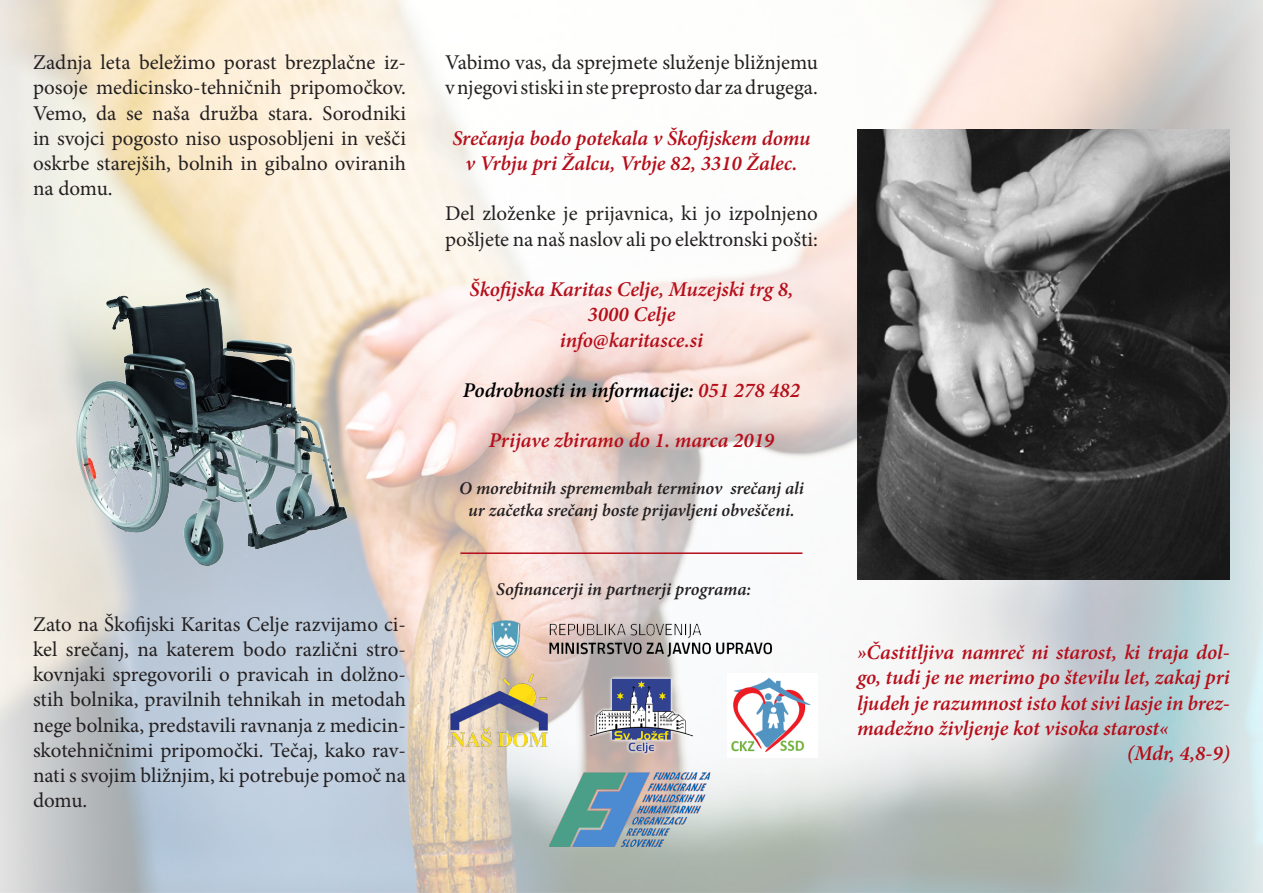
<style>
.page{position:relative;width:1263px;height:893px;background:#fff}
.page>*{position:absolute;margin:0;border:0;box-sizing:border-box;transform-origin:0 0}
.t1{font:21px/25.2px "Minion Pro";color:#231f20;text-align:justify}
.t2{font:italic 600 21px/25.2px "Minion Pro";letter-spacing:-.005em;color:#b50e1a;text-align:justify}
.t3{font:italic 600 21px "Minion Pro";letter-spacing:-.005em;color:#000}
.t4{font:italic 600 18px "Minion Pro";letter-spacing:-.005em;color:#231f20}
.s1{color:#b50e1a}
</style>
<div class="page">
<img style="left:1px;top:0;width:1261px;height:893px">
<img style="left:58px;top:253px;width:323px;height:332px">
<img style="left:857px;top:130px;width:373px;height:450px">
<img style="left:482px;top:611px;width:298px;height:55px">
<img style="left:448px;top:674px;width:104px;height:74px">
<img style="left:727px;top:674px;width:91px;height:84px">
<img style="left:548px;top:765px;width:163px;height:82px">
<img style="left:586px;top:676px;width:110px;height:80px">
<hr style="left:460px;top:552px;width:342px;height:2px;background:#b50e1a">
<p class="t1" style="left:33px;top:50px;width:374px">Zadnja leta beležimo porast brezplačne iz&shy;posoje medicinsko-tehničnih pripomočkov.<br>Vemo, da se naša družba stara. Sorodniki in svojci pogosto niso usposobljeni in vešči oskrbe starejših, bolnih in gibalno oviranih na domu.</p>
<p class="t1" style="left:33px;top:612px;width:374px">Zato na Škofijski Karitas Celje razvijamo ci&shy;kel srečanj, na katerem bodo različni stro&shy;kovnjaki spregovorili o pravicah in dolžno&shy;stih bolnika, pravilnih tehnikah in metodah nege bolnika, predstavili ravnanja z medicin&shy;skotehničnimi pripomočki. Tečaj, kako rav&shy;nati s svojim bližnjim, ki potrebuje pomoč na domu.</p>
<p class="t1" style="left:445px;top:50px;width:374px">Vabimo vas, da sprejmete služenje bližnjemu v njegovi stiski in ste preprosto dar za drugega.</p>
<p class="t2" style="left:452px;top:125px;width:360px">Srečanja bodo potekala v Škofijskem domu</p>
<p class="t2" style="left:466px;top:151px;width:333px">v Vrbju pri Žalcu, Vrbje 82, 3310 Žalec.</p>
<p class="t1" style="left:445px;top:201px;width:374px">Del zloženke je prijavnica, ki jo izpolnjeno pošljete na naš naslov ali po elektronski pošti:</p>
<p class="t2" style="left:470px;top:277px;width:325px">Škofijska Karitas Celje, Muzejski trg 8,</p>
<p class="t2" style="left:588px;top:302px;width:89px">3000 Celje</p>
<p class="t2" style="left:560px;top:327px;width:145px">info@karitasce.si</p>
<p class="t3" style="left:463px;top:375px;width:339px">Podrobnosti in informacije: <span class="s1">051 278 482</span></p>
<p class="t2" style="left:489px;top:428px;width:287px">Prijave zbiramo do 1. marca 2019</p>
<p class="t4" style="left:459px;top:476px;width:346px">O morebitnih spremembah terminov srečanj ali</p>
<p class="t4" style="left:468px;top:497px;width:328px">ur začetka srečanj boste prijavljeni obveščeni.</p>
<p class="t4" style="left:496px;top:576px;width:256px">Sofinancerji in partnerji programa:</p>
<p class="t2" style="left:857px;top:640px;width:374px">»Častitljiva namreč ni starost, ki traja dol&shy;go, tudi je ne merimo po številu let, zakaj pri ljudeh je razumnost isto kot sivi lasje in brez&shy;madežno življenje kot visoka starost«</p>
<p class="t2" style="left:1127px;top:740px;width:105px">(Mdr, 4,8-9)</p>
</div>
